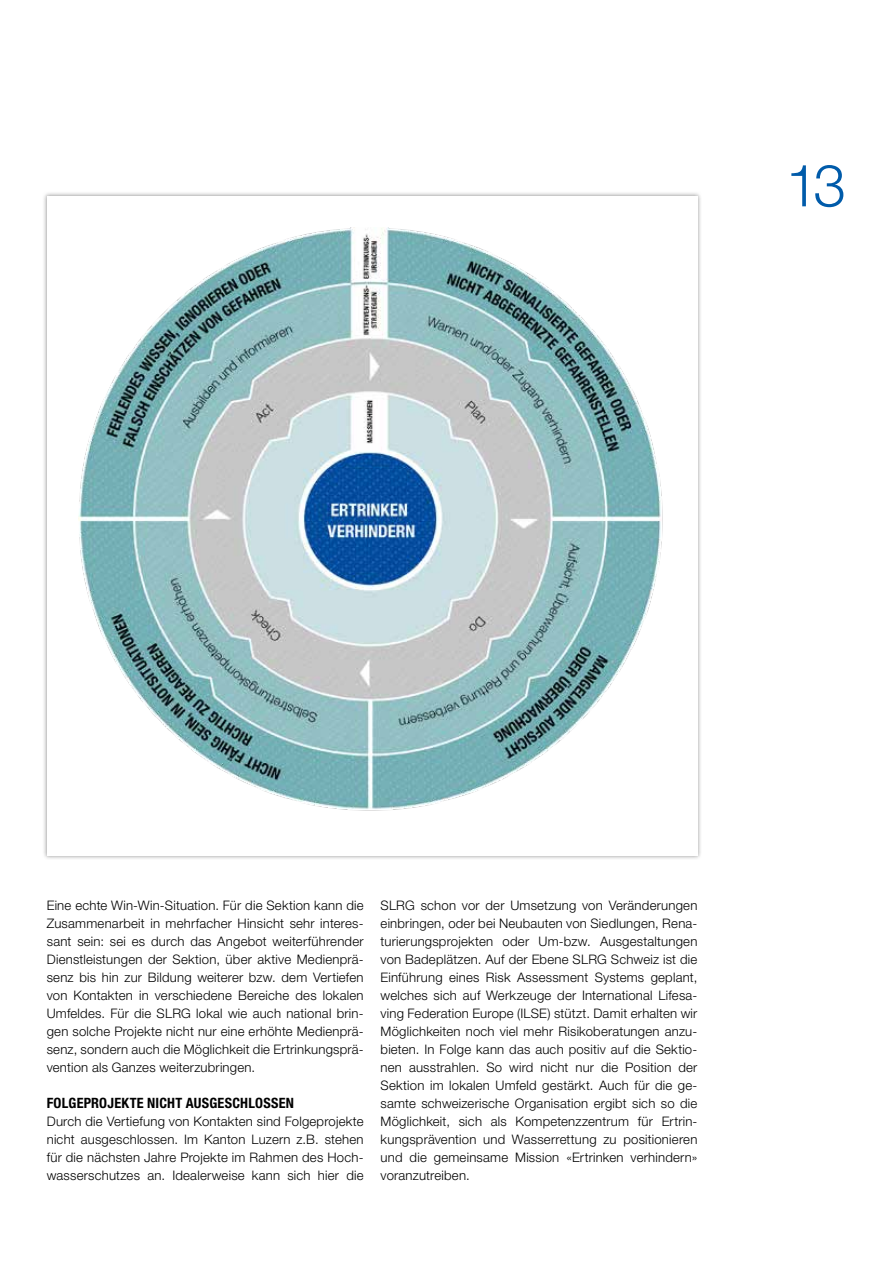
<style>
.page{position:relative;width:893px;height:1263px;background:#fff}
.page>*{position:absolute;margin:0;border:0;box-sizing:border-box;transform-origin:0 0}
.t1{font:300 58.5px "Helvetica Neue LT Std";color:#005baa}
.t2{font:700 condensed 14.25px "Helvetica Neue LT Std";letter-spacing:.015em;color:#000}
.t3{font:300 13.2px/18px "Helvetica Neue LT Std";letter-spacing:.015em;color:#000;text-align:justify}
</style>
<div class="page">
<div style="left:42px;top:191px;width:660px;height:669px;background:#000;opacity:.4"></div>
<div style="left:47px;top:196px;width:650px;height:659px;background:#fff"></div>
<img style="left:78px;top:227px;width:585px;height:584px">
<div style="left:99px;top:805px;width:203px;height:43px;background:#fff"></div>
<h1 class="t1" style="left:786px;top:150px;width:62px">13</h1>
<p class="t3" style="left:47px;top:896px;width:318px">Eine echte Win-Win-Situation. Für die Sektion kann die Zusammenarbeit in mehrfacher Hinsicht sehr interes&shy;sant sein: sei es durch das Angebot weiterführender Dienstleistungen der Sektion, über aktive Medienprä&shy;senz bis hin zur Bildung weiterer bzw. dem Vertiefen von Kontakten in verschiedene Bereiche des lokalen Umfeldes. Für die SLRG lokal wie auch national brin&shy;gen solche Projekte nicht nur eine erhöhte Medienprä&shy;senz, sondern auch die Möglichkeit die Ertrinkungsprä&shy;vention als Ganzes weiterzubringen.</p>
<p class="t2" style="left:47px;top:1094px;width:249px">FOLGEPROJEKTE NICHT AUSGESCHLOSSEN</p>
<p class="t3" style="left:47px;top:1112px;width:318px">Durch die Vertiefung von Kontakten sind Folgeprojekte nicht ausgeschlossen. Im Kanton Luzern z.B. stehen für die nächsten Jahre Projekte im Rahmen des Hoch&shy;wasserschutzes an. Idealerweise kann sich hier die</p>
<p class="t3" style="left:381px;top:896px;width:318px">SLRG schon vor der Umsetzung von Veränderungen einbringen, oder bei Neubauten von Siedlungen, Rena&shy;turierungsprojekten oder Um-bzw. Ausgestaltungen von Badeplätzen. Auf der Ebene SLRG Schweiz ist die Einführung eines Risk Assessment Systems geplant, welches sich auf Werkzeuge der International Lifesa&shy;ving Federation Europe (ILSE) stützt. Damit erhalten wir Möglichkeiten noch viel mehr Risikoberatungen anzu&shy;bieten. In Folge kann das auch positiv auf die Sektio&shy;nen ausstrahlen. So wird nicht nur die Position der Sektion im lokalen Umfeld gestärkt. Auch für die ge&shy;samte schweizerische Organisation ergibt sich so die Möglichkeit, sich als Kompetenzzentrum für Ertrin&shy;kungsprävention und Wasserrettung zu positionieren und die gemeinsame Mission «Ertrinken verhindern» voranzutreiben.</p>
</div>
